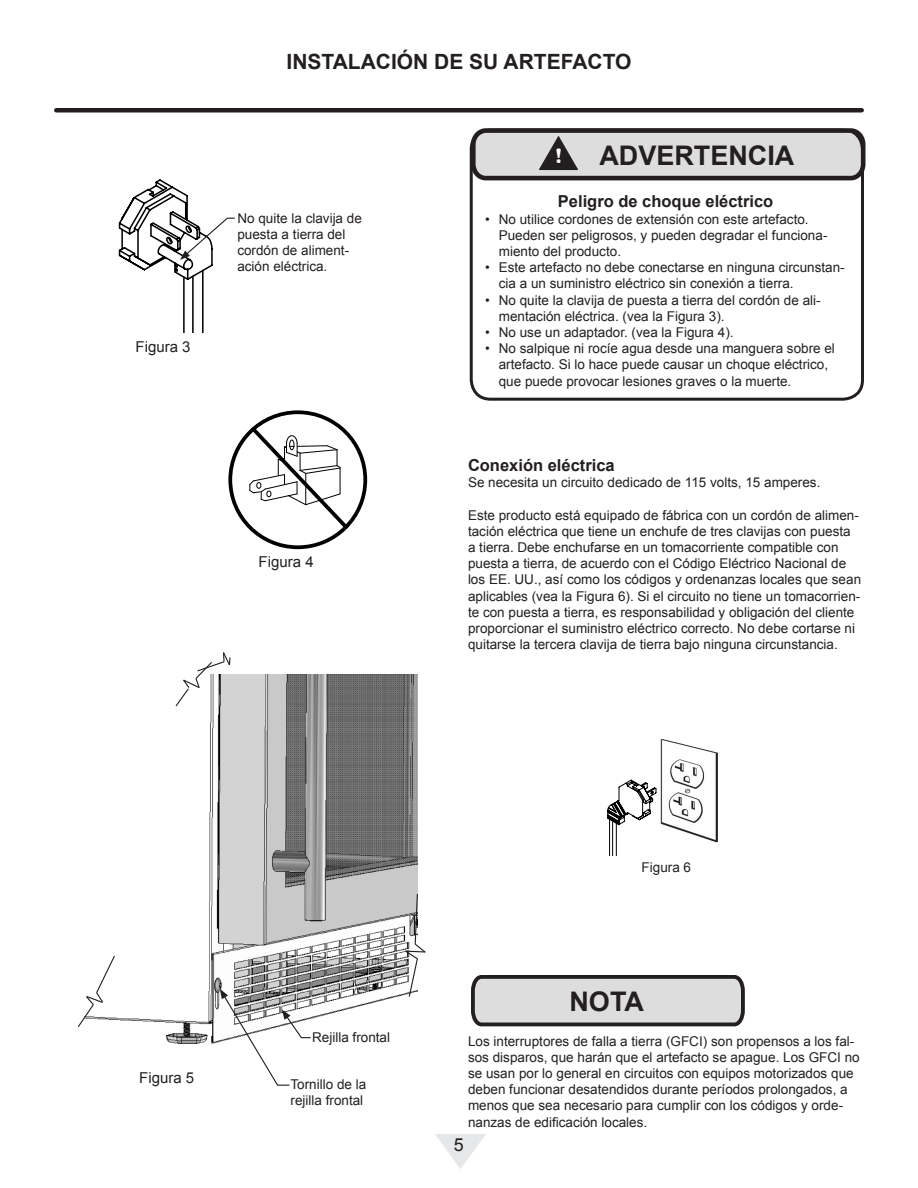
<style>
.page{position:relative;width:918px;height:1188px;background:#fff}
.page>*{position:absolute;margin:0;border:0;box-sizing:border-box;transform-origin:0 0}
.t1{font:700 27px "Arial";color:#231f20}
.t2{font:700 21.6px "Britannic";color:#fff}
.HEADERS{font:700 21px "Arial";color:#231f20}
.t3{font:18px "Arial";color:#231f20}
.body_sub_heading{font:700 16.5px "Arial";color:#231f20}
.t4{font:15px "Arial";color:#231f20}
.body_text{font:13.5px/16.2px "Arial";color:#231f20}
</style>
<div class="page">
<svg style="left:435px;top:1134px;width:51px;height:35px"></svg>
<hr style="left:56px;top:108px;width:806px;height:4px;background:#231f20">
<img style="left:116px;top:674px;width:301px;height:370px">
<svg style="left:77px;top:956px;width:39px;height:71px"></svg>
<svg style="left:174px;top:652px;width:57px;height:56px"></svg>
<svg style="left:404px;top:893px;width:22px;height:105px"></svg>
<svg style="left:220px;top:989px;width:90px;height:97px"></svg>
<hr style="left:202px;top:270px;width:2px;height:63px;background:#000">
<hr style="left:183px;top:277px;width:2px;height:56px;background:#000">
<hr style="left:192px;top:276px;width:2px;height:57px;background:#000">
<div style="left:228px;top:410px;width:139px;height:139px;border:4px solid #000;border-radius:50%"></div>
<svg style="left:248px;top:424px;width:103px;height:108px"></svg>
<svg style="left:119px;top:179px;width:115px;height:102px"></svg>
<img style="left:660px;top:740px;width:57px;height:103px">
<svg style="left:608px;top:780px;width:48px;height:46px"></svg>
<hr style="left:609px;top:819px;width:1px;height:37px;background:#000">
<hr style="left:616px;top:823px;width:1px;height:33px;background:#000">
<hr style="left:612px;top:821px;width:1px;height:35px;background:#000">
<div style="left:470px;top:129px;width:394px;height:272px;border:3px solid #231f20;border-radius:19px"></div>
<svg style="left:469px;top:128px;width:397px;height:55px;background:#b6b5b5"></svg>
<svg style="left:471px;top:975px;width:274px;height:52px;background:#bfbebe"></svg>
<p class="t4" style="left:136px;top:337px;width:57px">Figura 3</p>
<p class="HEADERS" style="left:287px;top:48px;width:346px">INSTALACIÓN DE SU ARTEFACTO</p>
<p class="body_text" style="left:237px;top:210px;width:126px">No quite la clavija de puesta a tierra del cordón de aliment&shy;ación eléctrica.</p>
<p class="t4" style="left:259px;top:551px;width:57px">Figura 4</p>
<p class="t2" style="left:555px;top:144px;width:9px">!</p>
<p class="t1" style="left:599px;top:138px;width:196px">ADVERTENCIA</p>
<p class="body_sub_heading" style="left:558px;top:191px;width:217px">Peligro de choque eléctrico</p>
<p class="body_text" style="left:499px;top:211px;width:330px;text-indent:-14px">• No utilice cordones de extensión con este artefacto.<br>Pueden ser peligrosos, y pueden degradar el funciona&shy;miento del producto.</p>
<p class="body_text" style="left:499px;top:260px;width:347px;text-indent:-14px">• Este artefacto no debe conectarse en ninguna circunstan&shy;cia a un suministro eléctrico sin conexión a tierra.</p>
<p class="body_text" style="left:499px;top:292px;width:323px;text-indent:-14px">• No quite la clavija de puesta a tierra del cordón de ali&shy;mentación eléctrica. (vea la Figura 3).</p>
<p class="body_text" style="left:485px;top:324px;width:250px">• No use un adaptador. (vea la Figura 4).</p>
<p class="body_text" style="left:499px;top:341px;width:338px;text-indent:-14px">• No salpique ni rocíe agua desde una manguera sobre el artefacto. Si lo hace puede causar un choque eléctrico, que puede provocar lesiones graves o la muerte.</p>
<p class="body_sub_heading" style="left:468px;top:454px;width:148px">Conexión eléctrica</p>
<p class="body_text" style="left:468px;top:475px;width:354px">Se necesita un circuito dedicado de 115 volts, 15 amperes.</p>
<p class="body_text" style="left:468px;top:507px;width:395px">Este producto está equipado de fábrica con un cordón de alimen&shy;tación eléctrica que tiene un enchufe de tres clavijas con puesta a tierra. Debe enchufarse en un tomacorriente compatible con puesta a tierra, de acuerdo con el Código Eléctrico Nacional de los EE. UU., así como los códigos y ordenanzas locales que sean aplicables (vea la Figura 6). Si el circuito no tiene un tomacorrien&shy;te con puesta a tierra, es responsabilidad y obligación del cliente proporcionar el suministro eléctrico correcto. No debe cortarse ni quitarse la tercera clavija de tierra bajo ninguna circunstancia.</p>
<p class="t4" style="left:139px;top:1068px;width:57px">Figura 5</p>
<p class="body_text" style="left:312px;top:1029px;width:80px">Rejilla frontal</p>
<p class="body_text" style="left:291px;top:1077px;width:77px">Tornillo de la rejilla frontal</p>
<p class="body_text" style="left:642px;top:859px;width:51px">Figura 6</p>
<p class="t1" style="left:570px;top:984px;width:76px">NOTA</p>
<p class="body_text" style="left:468px;top:1033px;width:393px">Los interruptores de falla a tierra (GFCI) son propensos a los fal&shy;sos disparos, que harán que el artefacto se apague. Los GFCI no se usan por lo general en circuitos con equipos motorizados que deben funcionar desatendidos durante períodos prolongados, a menos que sea necesario para cumplir con los códigos y orde&shy;nanzas de edificación locales.</p>
<h3 class="t3" style="left:454px;top:1133px;width:12px">5</h3>
</div>
